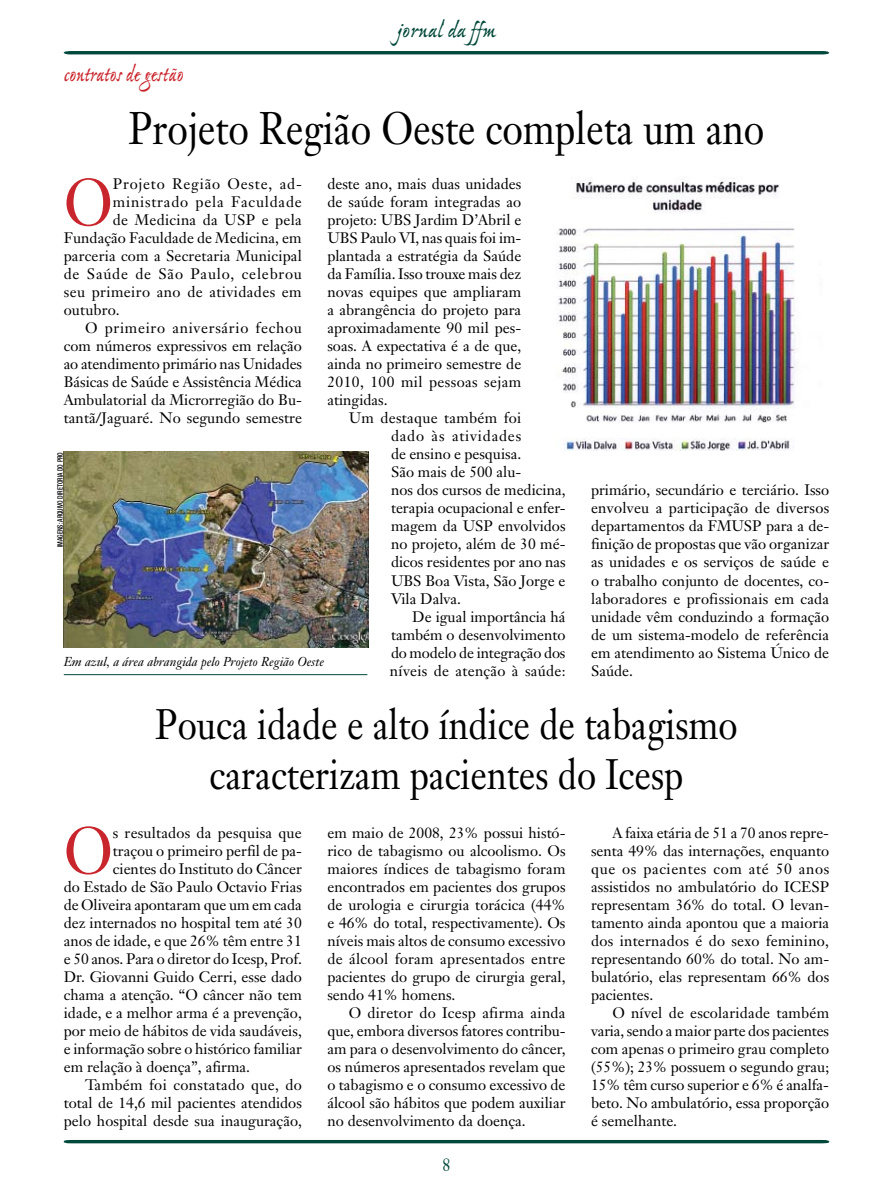
<style>
.page{position:relative;width:893px;height:1191px;background:#fff}
.page>*{position:absolute;margin:0;border:0;box-sizing:border-box;transform-origin:0 0}
.t1{font:65.55px "Janson Text";color:#c9252c;scale:.9 1}
.t2{font:45px "Janson Text";color:#000;scale:.85 1}
.t3{font:42px/50.4px "Janson Text";color:#000;text-align:center;scale:.85 1}
.t4{font:24px "Ex Ponto MM 450";color:#c9252c;scale:.85 1}
.t5{font:24px "Ex Ponto MM 450";letter-spacing:-.005em;color:#00483a}
.t6{font:18px "Janson Text";color:#00483a;scale:.85 1}
.t7{font:15px/18px "Janson Text";color:#000;text-align:justify}
.t8{font:15px "Janson Text";letter-spacing:.05em;color:#000}
.t9{font:15px "Janson Text";letter-spacing:.025em;color:#000}
.t10{font:15px "Janson Text";letter-spacing:.045em;color:#000}
.t11{font:15px "Janson Text";letter-spacing:.02em;color:#000}
.t12{font:italic 12.75px "Janson Text";color:#000}
.t13{font:500 condensed 7.5px "Helvetica Neue";color:#000;scale:.85 1}
</style>
<div class="page">
<svg style="left:63px;top:1139px;width:767px;height:5px"></svg>
<svg style="left:64px;top:51px;width:765px;height:3px;background:#034a3c"></svg>
<img style="left:64px;top:451px;width:305px;height:197px">
<img style="left:556px;top:179px;width:239px;height:271px">
<hr style="left:64px;top:674px;width:303px;height:1px;background:#00483a">
<h3 class="t5" style="left:397px;top:18px;width:100px">jornal da ffm</h3>
<h3 class="t4" style="left:64px;top:62px;width:143px">contratos de gestão</h3>
<h2 class="t2" style="left:128px;top:100px;width:750px">Projeto Região Oeste completa um ano</h2>
<h1 class="t1" style="left:64px;top:161px;width:56px">O</h1>
<p class="t8" style="left:113px;top:175px;width:190px">Projeto Região Oeste, ad-</p>
<p class="t7" style="left:327px;top:175px;width:195px">deste ano, mais duas unidades de saúde foram integradas ao projeto: UBS Jardim D’Abril e UBS Paulo VI, nas quais foi im&shy;plantada a estratégia da Saúde da Família. Isso trouxe mais dez novas equipes que ampliaram a abrangência do projeto para aproximadamente 90 mil pes&shy;soas. A expectativa é a de que, ainda no primeiro semestre de 2010, 100 mil pessoas sejam atingidas.</p>
<p class="t7" style="left:391px;top:409px;width:176px;text-align:left;text-indent:-42px">Um destaque também foi<br>dado às atividades<br>de ensino e pesquisa.<br>São mais de 500 alu-<br>nos dos cursos de medicina, terapia ocupacional e enfer&shy;magem da USP envolvidos no projeto, além de 30 mé&shy;dicos residentes por ano nas<br>UBS Boa Vista, São Jorge e<br>Vila Dalva.</p>
<p class="t7" style="left:390px;top:607px;width:177px;text-indent:22px">De igual importância há também o desenvolvimento do modelo de integração dos níveis de atenção à saúde:</p>
<h3 class="t3" style="left:155px;top:698px;width:687px">Pouca idade e alto índice de tabagismo caracterizam pacientes do Icesp</h3>
<p class="t8" style="left:113px;top:193px;width:190px">ministrado pela Faculdade</p>
<p class="t11" style="left:113px;top:211px;width:190px">de Medicina da USP e pela</p>
<p class="t7" style="left:64px;top:229px;width:239px">Fundação Faculdade de Medicina, em</p>
<p class="t7" style="left:64px;top:247px;width:240px">parceria com a Secretaria Municipal</p>
<p class="t8" style="left:64px;top:265px;width:240px">de Saúde de São Paulo, celebrou</p>
<p class="t9" style="left:64px;top:283px;width:239px">seu primeiro ano de atividades em</p>
<p class="t7" style="left:64px;top:301px;width:58px">outubro.</p>
<p class="t10" style="left:85px;top:319px;width:218px">O primeiro aniversário fechou</p>
<p class="t7" style="left:64px;top:337px;width:240px">com números expressivos em relação</p>
<p class="t7" style="left:64px;top:355px;width:240px">ao atendimento primário nas Unidades</p>
<p class="t7" style="left:64px;top:373px;width:240px">Básicas de Saúde e Assistência Médica</p>
<p class="t7" style="left:64px;top:391px;width:240px">Ambulatorial da Microrregião do Bu-</p>
<p class="t7" style="left:64px;top:409px;width:240px">tantã/Jaguaré. No segundo semestre</p>
<p class="t13" style="left:56px;top:547px;width:113px;rotate:-90deg">imagens: arquivo diretoria do pro</p>
<p class="t7" style="left:591px;top:481px;width:240px">primário, secundário e terciário. Isso envolveu a participação de diversos departamentos da FMUSP para a de&shy;finição de propostas que vão organizar as unidades e os serviços de saúde e o trabalho conjunto de docentes, co&shy;laboradores e profissionais em cada unidade vêm conduzindo a formação de um sistema-modelo de referência em atendimento ao Sistema Único de Saúde.</p>
<p class="t12" style="left:64px;top:653px;width:262px">Em azul, a área abrangida pelo Projeto Região Oeste</p>
<h1 class="t1" style="left:64px;top:809px;width:56px">O</h1>
<p class="t7" style="left:113px;top:823px;width:190px">s resultados da pesquisa que</p>
<p class="t7" style="left:113px;top:841px;width:190px">traçou o primeiro perfil de pa-</p>
<p class="t7" style="left:113px;top:859px;width:191px">cientes do Instituto do Câncer</p>
<p class="t7" style="left:64px;top:877px;width:240px">do Estado de São Paulo Octavio Frias</p>
<p class="t7" style="left:64px;top:895px;width:239px">de Oliveira apontaram que um em cada</p>
<p class="t7" style="left:64px;top:913px;width:240px">dez internados no hospital tem até 30</p>
<p class="t7" style="left:64px;top:931px;width:240px">anos de idade, e que 26% têm entre 31</p>
<p class="t7" style="left:64px;top:949px;width:240px">e 50 anos. Para o diretor do Icesp, Prof.</p>
<p class="t7" style="left:64px;top:967px;width:240px">Dr. Giovanni Guido Cerri, esse dado</p>
<p class="t7" style="left:64px;top:985px;width:240px">chama a atenção. “O câncer não tem</p>
<p class="t7" style="left:64px;top:1003px;width:240px">idade, e a melhor arma é a prevenção,</p>
<p class="t7" style="left:64px;top:1021px;width:240px">por meio de hábitos de vida saudáveis,</p>
<p class="t7" style="left:64px;top:1039px;width:240px">e informação sobre o histórico familiar</p>
<p class="t7" style="left:64px;top:1057px;width:188px">em relação à doença”, afirma.</p>
<p class="t9" style="left:85px;top:1075px;width:218px">Também foi constatado que, do</p>
<p class="t7" style="left:64px;top:1093px;width:240px">total de 14,6 mil pacientes atendidos</p>
<p class="t7" style="left:64px;top:1111px;width:240px">pelo hospital desde sua inauguração,</p>
<p class="t7" style="left:327px;top:823px;width:240px">em maio de 2008, 23% possui histó&shy;rico de tabagismo ou alcoolismo. Os maiores índices de tabagismo foram encontrados em pacientes dos grupos de urologia e cirurgia torácica (44% e 46% do total, respectivamente). Os níveis mais altos de consumo excessivo de álcool foram apresentados entre pacientes do grupo de cirurgia geral, sendo 41% homens.</p>
<p class="t7" style="left:327px;top:1003px;width:240px;text-indent:21px">O diretor do Icesp afirma ainda que, embora diversos fatores contribu&shy;am para o desenvolvimento do câncer, os números apresentados revelam que o tabagismo e o consumo excessivo de álcool são hábitos que podem auxiliar no desenvolvimento da doença.</p>
<p class="t6" style="left:442px;top:1153px;width:11px">8</p>
<p class="t7" style="left:591px;top:823px;width:240px;text-indent:21px">A faixa etária de 51 a 70 anos repre&shy;senta 49% das internações, enquanto que os pacientes com até 50 anos assistidos no ambulatório do ICESP representam 36% do total. O levan&shy;tamento ainda apontou que a maioria dos internados é do sexo feminino, representando 60% do total. No am&shy;bulatório, elas representam 66% dos pacientes.</p>
<p class="t7" style="left:591px;top:1003px;width:240px;text-indent:21px">O nível de escolaridade também varia, sendo a maior parte dos pacientes com apenas o primeiro grau completo (55%); 23% possuem o segundo grau; 15% têm curso superior e 6% é analfa&shy;beto. No ambulatório, essa proporção é semelhante.</p>
</div>
